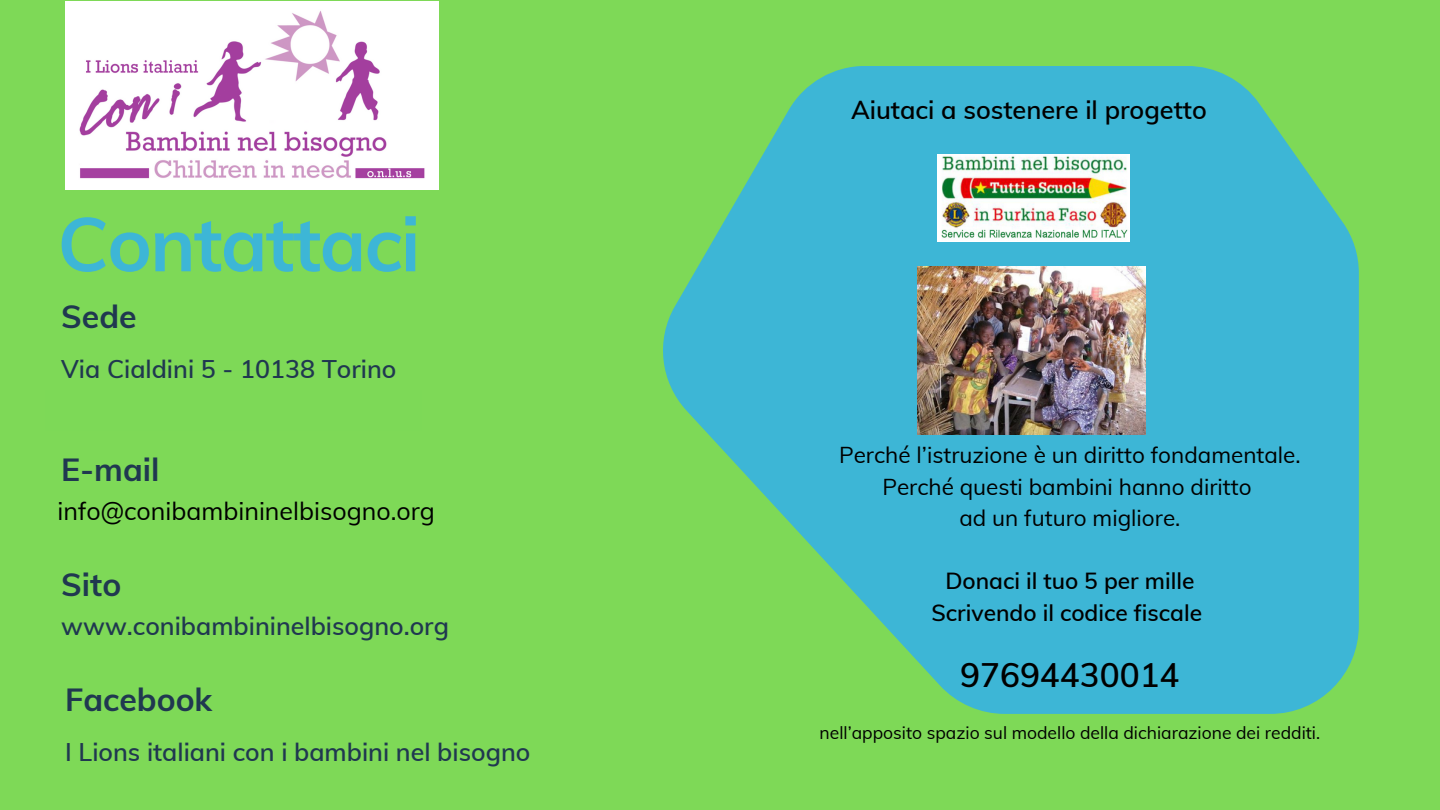
<style>
.page{position:relative;width:1440px;height:810px;background:#7ed957}
.page>*{position:absolute;margin:0;border:0;box-sizing:border-box;transform-origin:0 0}
.t1{font:700 75px "Muli";letter-spacing:-.02em;color:#3db6d6}
.t2{font:600 33.3px "Muli";color:#000}
.t3{font:700 32px "Muli";color:#203850}
.t4{font:600 25.4px "Muli";color:#000}
.t5{font:600 25px "Muli";color:#203850}
.t6{font:25px "Muli";color:#000}
.t7{font:600 22.8px/31.5px "Muli";color:#000;text-align:center}
.t8{font:22.5px/31.5px "Muli";color:#000;text-align:center}
.t9{font:17.5px "Muli";color:#000}
</style>
<div class="page">
<svg style="left:663px;top:66px;width:696px;height:648px;fill:#3db6d6"></svg>
<img style="left:65px;top:2px;width:374px;height:187px">
<img style="left:918px;top:267px;width:228px;height:168px">
<img style="left:937px;top:154px;width:192px;height:87px">
<h1 class="t1" style="left:58px;top:196px;width:364px">Contattaci</h1>
<h3 class="t3" style="left:61px;top:296px;width:77px">Sede</h3>
<p class="t5" style="left:61px;top:353px;width:337px">Via Cialdini 5 - 10138 Torino</p>
<h3 class="t3" style="left:61px;top:449px;width:100px">E-mail</h3>
<p class="t6" style="left:58px;top:495px;width:379px">info@conibambininelbisogno.org</p>
<h3 class="t3" style="left:61px;top:564px;width:62px">Sito</h3>
<p class="t5" style="left:61px;top:610px;width:389px">www.conibambininelbisogno.org</p>
<h3 class="t3" style="left:65px;top:679px;width:149px">Facebook</h3>
<p class="t5" style="left:65px;top:736px;width:467px">I Lions italiani con i bambini nel bisogno</p>
<p class="t4" style="left:851px;top:94px;width:357px">Aiutaci a sostenere il progetto</p>
<p class="t8" style="left:839px;top:439px;width:463px">Perché l’istruzione è un diritto fondamentale.<br>Perché questi bambini hanno diritto<br>ad un futuro migliore.</p>
<p class="t7" style="left:932px;top:565px;width:272px">Donaci il tuo 5 per mille<br>Scrivendo il codice fiscale</p>
<h2 class="t2" style="left:960px;top:653px;width:221px">97694430014</h2>
<p class="t9" style="left:820px;top:722px;width:502px">nell’apposito spazio sul modello della dichiarazione dei redditi.</p>
</div>
